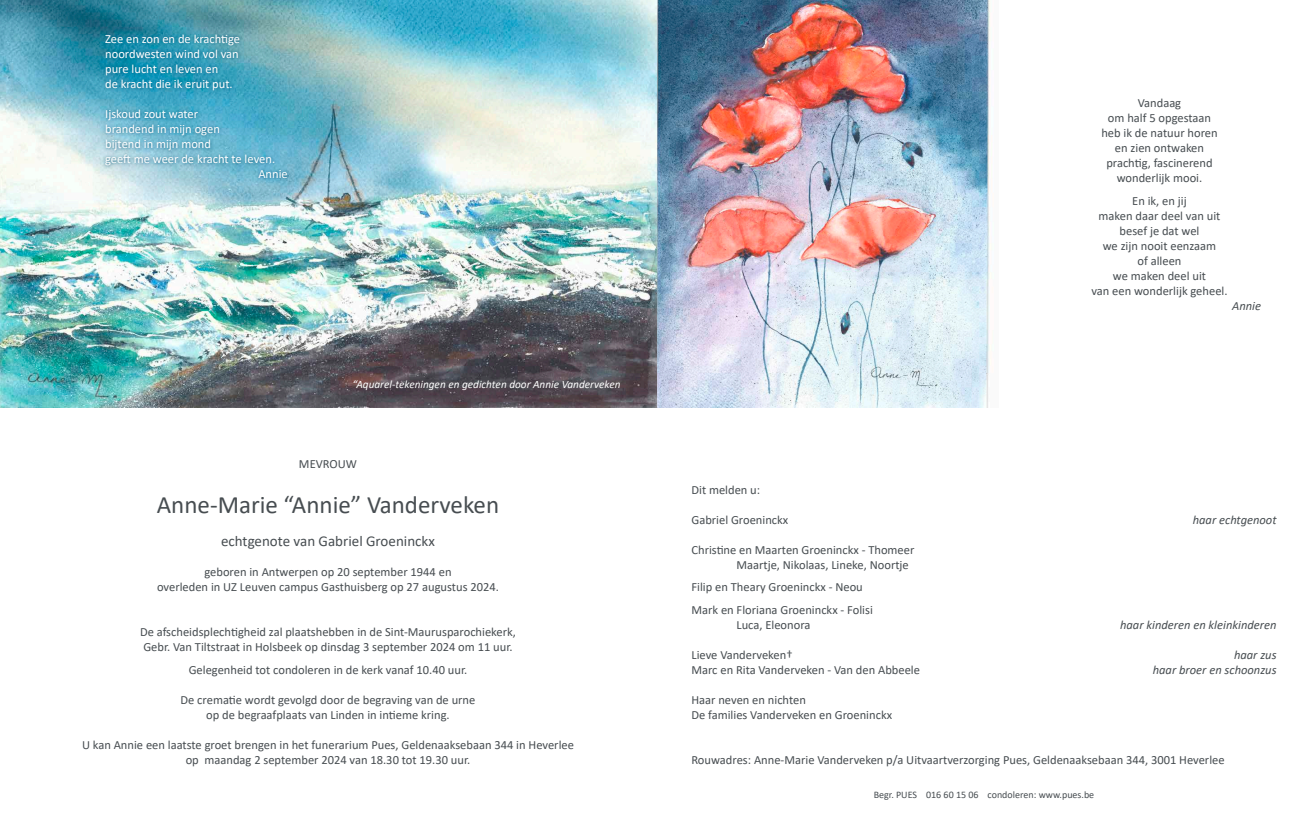
<style>
.page{position:relative;width:1312px;height:815px;background:#fff}
.page>*{position:absolute;margin:0;border:0;box-sizing:border-box;transform-origin:0 0}
.t1{font:25px "Calibri";color:#474d51}
.t2{font:15px "Calibri";color:#474d51}
.t3{font:12.5px/15px "Calibri";color:#474d51;text-align:center}
.t4{font:12.5px/15px "Calibri";color:#fff}
.t5{font:italic 12.5px "Calibri";color:#474d51}
.t6{font:italic 11.25px "Calibri";color:#fff}
.t7{font:10px "Calibri";color:#474d51}
</style>
<div class="page">
<img style="left:656px;top:0;width:334px;height:407px">
<img style="left:0;top:0;width:656px;height:407px">
<div style="left:102px;top:31px;width:189px;height:151px;background:#005175;opacity:.81"></div>
<p class="t4" style="left:105px;top:31px;width:136px">Zee en zon en de krachtige noordwesten wind vol van pure lucht en leven en<br>de kracht die ik eruit put.</p>
<p class="t4" style="left:105px;top:106px;width:94px">Ijskoud zout water</p>
<p class="t4" style="left:105px;top:121px;width:116px">brandend in mijn ogen</p>
<p class="t4" style="left:105px;top:136px;width:107px">bijtend in mijn mond</p>
<p class="t4" style="left:105px;top:151px;width:171px">geeft me weer de kracht te leven.</p>
<p class="t4" style="left:258px;top:166px;width:31px">Annie</p>
<p class="t6" style="left:352px;top:376px;width:269px">“Aquarel-tekeningen en gedichten door Annie Vanderveken</p>
<p class="t3" style="left:299px;top:456px;width:59px">MEVROUW</p>
<h1 class="t1" style="left:157px;top:488px;width:344px">Anne-Marie “Annie” Vanderveken</h1>
<p class="t2" style="left:221px;top:531px;width:215px">echtgenote van Gabriel Groeninckx</p>
<p class="t3" style="left:157px;top:564px;width:343px">geboren in Antwerpen op 20 september 1944 en<br>overleden in UZ Leuven campus Gasthuisberg op 27 augustus 2024.</p>
<p class="t3" style="left:140px;top:624px;width:377px;text-align:left">De afscheidsplechtigheid zal plaatshebben in de Sint-Maurusparochiekerk,<br>Gebr. Van Tiltstraat in Holsbeek op dinsdag 3 september 2024 om 11 uur.</p>
<p class="t3" style="left:189px;top:662px;width:280px">Gelegenheid tot condoleren in de kerk vanaf 10.40 uur.</p>
<p class="t3" style="left:180px;top:692px;width:296px">De crematie wordt gevolgd door de begraving van de urne op de begraafplaats van Linden in intieme kring.</p>
<p class="t3" style="left:82px;top:737px;width:493px">U kan Annie een laatste groet brengen in het funerarium Pues, Geldenaaksebaan 344 in Heverlee op maandag 2 september 2024 van 18.30 tot 19.30 uur.</p>
<p class="t3" style="left:1101px;top:95px;width:118px">Vandaag<br>om half 5 opgestaan heb ik de natuur horen en zien ontwaken prachtig, fascinerend wonderlijk mooi.</p>
<p class="t3" style="left:1091px;top:193px;width:138px">En ik, en jij<br>maken daar deel van uit besef je dat wel<br>we zijn nooit eenzaam<br>of alleen<br>we maken deel uit<br>van een wonderlijk geheel.</p>
<p class="t5" style="left:1231px;top:297px;width:30px">Annie</p>
<p class="t3" style="left:691px;top:482px;width:70px">Dit melden u:</p>
<p class="t3" style="left:691px;top:512px;width:98px">Gabriel Groeninckx</p>
<p class="t5" style="left:1192px;top:511px;width:85px">haar echtgenoot</p>
<p class="t3" style="left:736px;top:542px;width:179px;text-align:left;text-indent:-45px">Christine en Maarten Groeninckx - Thomeer<br>Maartje, Nikolaas, Lineke, Noortje</p>
<p class="t3" style="left:691px;top:576px;width:183px;line-height:22.5px;text-align:left">Filip en Theary Groeninckx - Neou<br>Mark en Floriana Groeninckx - Folisi</p>
<p class="t3" style="left:736px;top:617px;width:75px">Luca, Eleonora</p>
<p class="t5" style="left:1119px;top:616px;width:158px">haar kinderen en kleinkinderen</p>
<p class="t3" style="left:691px;top:647px;width:103px">Lieve Vanderveken†</p>
<p class="t5" style="left:1233px;top:646px;width:44px">haar zus</p>
<p class="t3" style="left:691px;top:662px;width:230px">Marc en Rita Vanderveken - Van den Abbeele</p>
<p class="t5" style="left:1152px;top:661px;width:125px">haar broer en schoonzus</p>
<p class="t3" style="left:691px;top:692px;width:202px;text-align:left">Haar neven en nichten<br>De families Vanderveken en Groeninckx</p>
<p class="t3" style="left:691px;top:752px;width:534px">Rouwadres: Anne-Marie Vanderveken p/a Uitvaartverzorging Pues, Geldenaaksebaan 344, 3001 Heverlee</p>
<p class="t7" style="left:873px;top:787px;width:222px">Begr. PUES 016 60 15 06 condoleren: www.pues.be</p>
</div>
